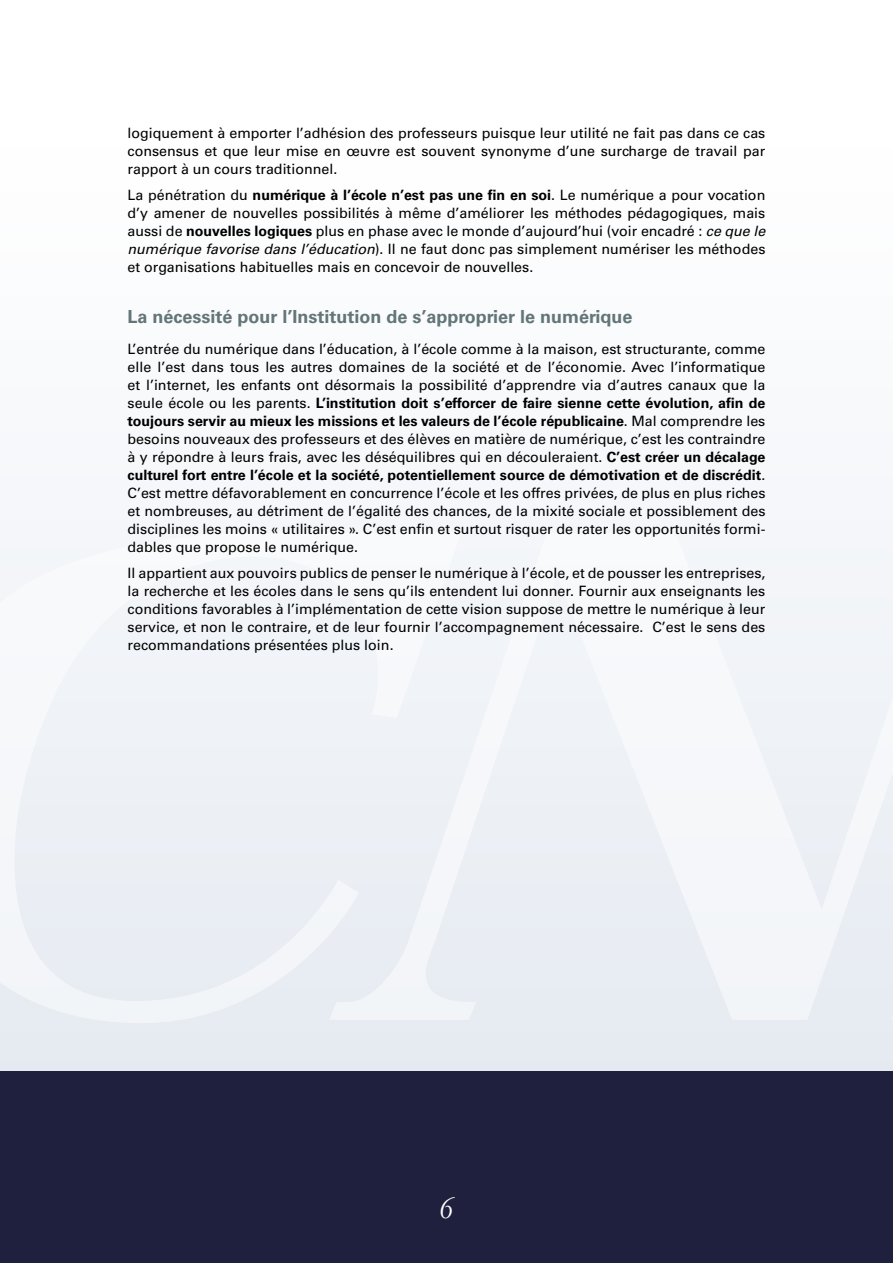
<style>
.page{position:relative;width:893px;height:1263px;background:#fff}
.page>*{position:absolute;margin:0;border:0;box-sizing:border-box;transform-origin:0 0}
.t1{font:italic 300 condensed 30px "Garamond LT";color:#fff}
.t2{font:700 18px "Univers LT";color:#627579}
.t3{font:14.25px/18px "Univers LT";color:#000;text-align:justify}
.s1{font-weight:700}
.s2{font-style:italic}
</style>
<div class="page">
<svg style="left:0;top:520px;width:893px;height:551px"></svg>
<div style="left:0;top:1071px;width:893px;height:192px;background:#1f203d"></div>
<svg style="left:0;top:533px;width:461px;height:490px;fill:#eff2f6"></svg>
<svg style="left:329px;top:533px;width:564px;height:487px;fill:#f1f3f8"></svg>
<p class="t3" style="left:128px;top:124px;width:639px">logiquement à emporter l’adhésion des professeurs puisque leur utilité ne fait pas dans ce cas consensus et que leur mise en œuvre est souvent synonyme d’une surcharge de travail par rapport à un cours traditionnel.</p>
<p class="t3" style="left:128px;top:186px;width:639px">La pénétration du <span class="s1">numérique à l’école n’est pas une fin en soi</span>. Le numérique a pour vocation d’y amener de nouvelles possibilités à même d’améliorer les méthodes pédagogiques, mais aussi de <span class="s1">nouvelles logiques</span> plus en phase avec le monde d’aujourd’hui (voir encadré : <span class="s2">ce que le numérique favorise dans l’éducation</span>). Il ne faut donc pas simplement numériser les méthodes et organisations habituelles mais en concevoir de nouvelles.</p>
<p class="t2" style="left:128px;top:306px;width:506px">La nécessité pour l’Institution de s’approprier le numérique</p>
<p class="t3" style="left:128px;top:340px;width:639px">L’entrée du numérique dans l’éducation, à l’école comme à la maison, est structurante, comme elle l’est dans tous les autres domaines de la société et de l’économie. Avec l’informatique et l’internet, les enfants ont désormais la possibilité d’apprendre via d’autres canaux que la seule école ou les parents. <span class="s1">L’institution doit s’efforcer de faire sienne cette évolution, afin de toujours servir au mieux les missions et les valeurs de l’école républicaine</span>. Mal comprendre les besoins nouveaux des professeurs et des élèves en matière de numérique, c’est les contraindre à y répondre à leurs frais, avec les déséquilibres qui en découleraient. <span class="s1">C’est créer un décalage culturel fort entre l’école et la société, potentiellement source de démotivation et de discrédit</span>.<br>C’est mettre défavorablement en concurrence l’école et les offres privées, de plus en plus riches et nombreuses, au détriment de l’égalité des chances, de la mixité sociale et possiblement des disciplines les moins « utilitaires ». C’est enfin et surtout risquer de rater les opportunités formi&shy;dables que propose le numérique.</p>
<p class="t3" style="left:128px;top:564px;width:639px">Il appartient aux pouvoirs publics de penser le numérique à l’école, et de pousser les entreprises, la recherche et les écoles dans le sens qu’ils entendent lui donner. Fournir aux enseignants les conditions favorables à l’implémentation de cette vision suppose de mettre le numérique à leur service, et non le contraire, et de leur fournir l’accompagnement nécessaire. C’est le sens des recommandations présentées plus loin.</p>
<h1 class="t1" style="left:440px;top:1192px;width:15px">6</h1>
</div>
